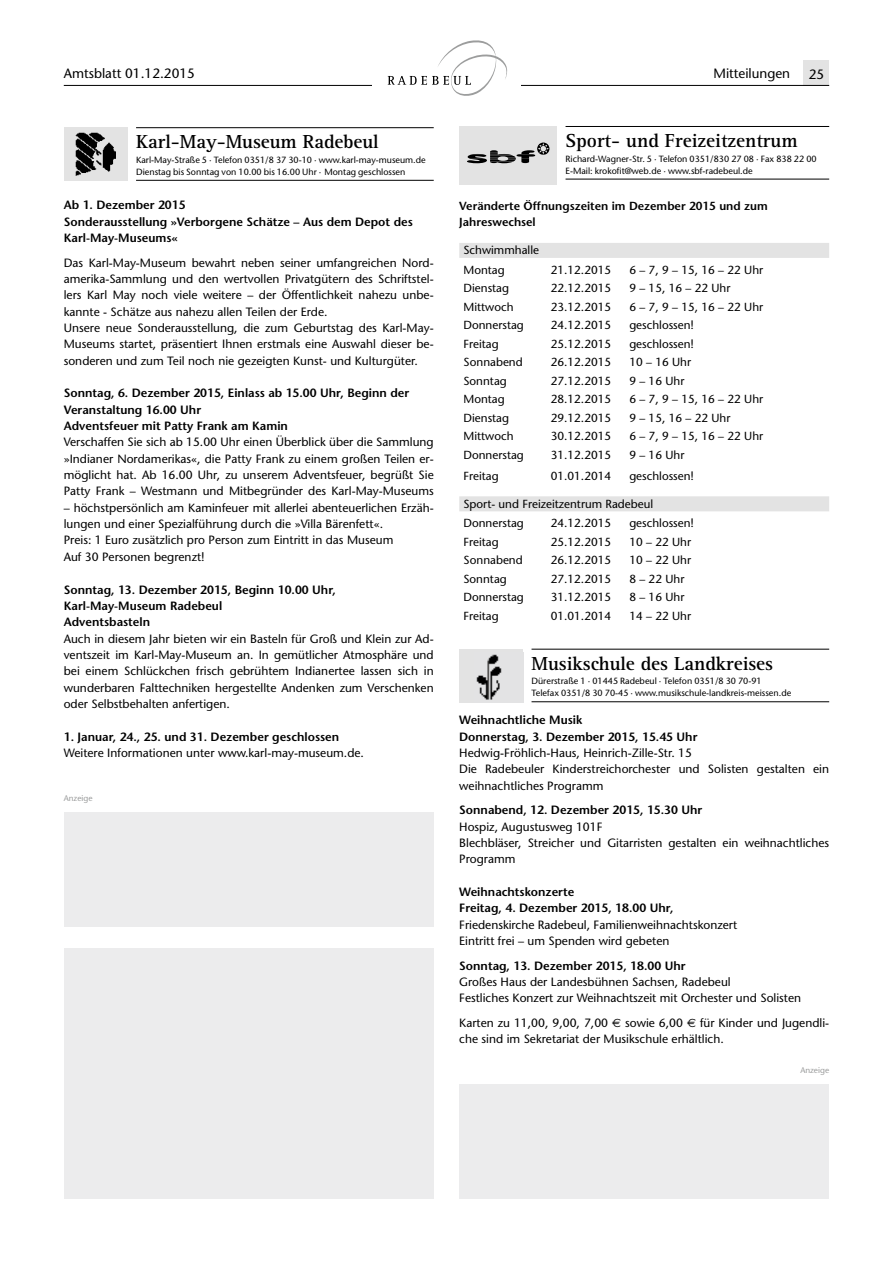
<style>
.page{position:relative;width:893px;height:1263px;background:#fff}
.page>*{position:absolute;margin:0;border:0;box-sizing:border-box;transform-origin:0 0}
.t1{font:700 19.5px "Rotis Serif";letter-spacing:-.005em;color:#000}
.t2{font:13.5px "Stone Sans";color:#000}
.t3{font:12px/16.4px "Stone Sans";color:#000}
.t4{font:600 12px/16.4px "Stone Sans";color:#000}
.t5{font:11.7px/19.5px "Stone Sans";color:#000}
.t6{font:600 11.7px/16.4px "Stone Sans";color:#000}
.t7{font:9px/12px "Stone Sans";color:#000}
.t8{font:8.25px "Stone Sans";color:#9c9d9d}
.s1{font-family:"Euro Sans"}
</style>
<div class="page">
<div style="left:804px;top:60px;width:25px;height:26px;background:#e3e3e3"></div>
<hr style="left:64px;top:85px;width:765px;height:1px;background:#000">
<div style="left:372px;top:36px;width:149px;height:64px;background:#fff"></div>
<svg style="left:388px;top:40px;width:119px;height:56px"></svg>
<div style="left:64px;top:948px;width:370px;height:250px;background:#ececed"></div>
<div style="left:64px;top:128px;width:64px;height:53px;background:#e3e3e3"></div>
<img style="left:76px;top:133px;width:40px;height:42px">
<hr style="left:136px;top:127px;width:298px;height:1px;background:#000">
<hr style="left:136px;top:180px;width:298px;height:1px;background:#000">
<hr style="left:566px;top:126px;width:263px;height:1px;background:#000">
<hr style="left:566px;top:179px;width:263px;height:1px;background:#000">
<div style="left:459px;top:243px;width:370px;height:15px;background:#e3e3e3"></div>
<div style="left:459px;top:496px;width:370px;height:15px;background:#e3e3e3"></div>
<div style="left:459px;top:126px;width:98px;height:58px;background:#e3e3e3"></div>
<svg style="left:467px;top:143px;width:82px;height:20px"></svg>
<div style="left:459px;top:649px;width:64px;height:53px;background:#e3e3e3"></div>
<img style="left:476px;top:654px;width:26px;height:46px">
<hr style="left:531px;top:649px;width:298px;height:1px;background:#000">
<hr style="left:531px;top:701px;width:298px;height:1px;background:#000">
<div style="left:459px;top:1084px;width:370px;height:114px;background:#ececed"></div>
<div style="left:64px;top:812px;width:370px;height:115px;background:#ececed"></div>
<p class="t2" style="left:64px;top:65px;width:133px">Amtsblatt 01.12.2015</p>
<p class="t2" style="left:713px;top:65px;width:78px">Mitteilungen</p>
<p class="t2" style="left:809px;top:66px;width:17px">25</p>
<h1 class="t1" style="left:136px;top:130px;width:244px">Karl-May-Museum Radebeul</h1>
<p class="t7" style="left:136px;top:154px;width:291px">Karl-May-Straße 5 · Telefon 0351/8 37 30-10 · www.karl-may-museum.de<br>Dienstag bis Sonntag von 10.00 bis 16.00 Uhr · Montag geschlossen</p>
<p class="t4" style="left:64px;top:197px;width:351px">Ab 1. Dezember 2015<br>Sonderausstellung »Verborgene Schätze – Aus dem Depot des<br>Karl-May-Museums«</p>
<p class="t3" style="left:64px;top:254px;width:371px">Das Karl-May-Museum bewahrt neben seiner umfangreichen Nord&shy;amerika-Sammlung und den wertvollen Privatgütern des Schriftstel&shy;lers Karl May noch viele weitere – der Öffentlichkeit nahezu unbe&shy;kannte - Schätze aus nahezu allen Teilen der Erde.<br>Unsere neue Sonderausstellung, die zum Geburtstag des Karl-May-Museums startet, präsentiert Ihnen erstmals eine Auswahl dieser be&shy;sonderen und zum Teil noch nie gezeigten Kunst- und Kulturgüter.</p>
<p class="t4" style="left:64px;top:385px;width:347px">Sonntag, 6. Dezember 2015, Einlass ab 15.00 Uhr, Beginn der<br>Veranstaltung 16.00 Uhr<br>Adventsfeuer mit Patty Frank am Kamin</p>
<p class="t3" style="left:64px;top:434px;width:371px;text-align:justify">Verschaffen Sie sich ab 15.00 Uhr einen Überblick über die Sammlung »Indianer Nordamerikas«, die Patty Frank zu einem großen Teilen er&shy;möglicht hat. Ab 16.00 Uhr, zu unserem Adventsfeuer, begrüßt Sie Patty Frank – Westmann und Mitbegründer des Karl-May-Museums</p>
<p class="t3" style="left:64px;top:499px;width:371px">– höchstpersönlich am Kaminfeuer mit allerlei abenteuerlichen Erzäh&shy;lungen und einer Spezialführung durch die »Villa Bärenfett«.<br>Preis: 1 Euro zusätzlich pro Person zum Eintritt in das Museum<br>Auf 30 Personen begrenzt!</p>
<p class="t4" style="left:64px;top:581px;width:274px">Sonntag, 13. Dezember 2015, Beginn 10.00 Uhr,<br>Karl-May-Museum Radebeul<br>Adventsbasteln</p>
<p class="t3" style="left:64px;top:630px;width:371px;text-align:justify">Auch in diesem Jahr bieten wir ein Basteln für Groß und Klein zur Ad&shy;ventszeit im Karl-May-Museum an. In gemütlicher Atmosphäre und bei einem Schlückchen frisch gebrühtem Indianertee lassen sich in wunderbaren Falttechniken hergestellte Andenken zum Verschenken oder Selbstbehalten anfertigen.</p>
<p class="t4" style="left:64px;top:728px;width:277px">1. Januar, 24., 25. und 31. Dezember geschlossen</p>
<p class="t3" style="left:64px;top:745px;width:302px">Weitere Informationen unter www.karl-may-museum.de.</p>
<p class="t8" style="left:64px;top:794px;width:30px">Anzeige</p>
<h1 class="t1" style="left:566px;top:129px;width:234px">Sport- und Freizeitzentrum</h1>
<p class="t7" style="left:566px;top:152px;width:253px">Richard-Wagner-Str. 5 · Telefon 0351/830 27 08 · Fax 838 22 00<br>E-Mail: krokofit@web.de · www.sbf-radebeul.de</p>
<p class="t6" style="left:459px;top:198px;width:310px">Veränderte Öffnungszeiten im Dezember 2015 und zum<br>Jahreswechsel</p>
<p class="t5" style="left:463px;top:241px;width:77px">Schwimmhalle<br>Montag</p>
<p class="t5" style="left:551px;top:260px;width:62px">21.12.2015</p>
<p class="t5" style="left:629px;top:260px;width:135px">6 – 7, 9 – 15, 16 – 22 Uhr</p>
<p class="t5" style="left:463px;top:279px;width:47px">Dienstag</p>
<p class="t5" style="left:551px;top:279px;width:62px">22.12.2015</p>
<p class="t5" style="left:629px;top:279px;width:103px">9 – 15, 16 – 22 Uhr</p>
<p class="t5" style="left:463px;top:297px;width:52px">Mittwoch</p>
<p class="t5" style="left:551px;top:297px;width:62px">23.12.2015</p>
<p class="t5" style="left:629px;top:297px;width:135px">6 – 7, 9 – 15, 16 – 22 Uhr</p>
<p class="t5" style="left:463px;top:316px;width:62px">Donnerstag</p>
<p class="t5" style="left:551px;top:316px;width:62px">24.12.2015</p>
<p class="t5" style="left:629px;top:316px;width:66px">geschlossen!</p>
<p class="t5" style="left:463px;top:334px;width:37px">Freitag</p>
<p class="t5" style="left:551px;top:334px;width:62px">25.12.2015</p>
<p class="t5" style="left:629px;top:334px;width:66px">geschlossen!</p>
<p class="t5" style="left:463px;top:352px;width:61px">Sonnabend</p>
<p class="t5" style="left:551px;top:352px;width:62px">26.12.2015</p>
<p class="t5" style="left:629px;top:352px;width:63px">10 – 16 Uhr</p>
<p class="t5" style="left:463px;top:371px;width:45px">Sonntag</p>
<p class="t5" style="left:551px;top:371px;width:62px">27.12.2015</p>
<p class="t5" style="left:629px;top:371px;width:57px">9 – 16 Uhr</p>
<p class="t5" style="left:463px;top:389px;width:43px">Montag</p>
<p class="t5" style="left:551px;top:389px;width:62px">28.12.2015</p>
<p class="t5" style="left:629px;top:389px;width:135px">6 – 7, 9 – 15, 16 – 22 Uhr</p>
<p class="t5" style="left:463px;top:408px;width:47px">Dienstag</p>
<p class="t5" style="left:551px;top:408px;width:62px">29.12.2015</p>
<p class="t5" style="left:629px;top:408px;width:103px">9 – 15, 16 – 22 Uhr</p>
<p class="t5" style="left:463px;top:426px;width:52px">Mittwoch</p>
<p class="t5" style="left:551px;top:426px;width:62px">30.12.2015</p>
<p class="t5" style="left:629px;top:426px;width:135px">6 – 7, 9 – 15, 16 – 22 Uhr</p>
<p class="t5" style="left:463px;top:445px;width:62px">Donnerstag</p>
<p class="t5" style="left:551px;top:445px;width:62px">31.12.2015</p>
<p class="t5" style="left:629px;top:445px;width:57px">9 – 16 Uhr</p>
<p class="t5" style="left:463px;top:466px;width:37px">Freitag</p>
<p class="t5" style="left:551px;top:466px;width:62px">01.01.2014</p>
<p class="t5" style="left:629px;top:466px;width:66px">geschlossen!</p>
<p class="t5" style="left:463px;top:494px;width:191px">Sport- und Freizeitzentrum Radebeul<br>Donnerstag</p>
<p class="t5" style="left:551px;top:513px;width:62px">24.12.2015</p>
<p class="t5" style="left:629px;top:513px;width:66px">geschlossen!</p>
<p class="t5" style="left:463px;top:532px;width:37px">Freitag</p>
<p class="t5" style="left:551px;top:532px;width:62px">25.12.2015</p>
<p class="t5" style="left:629px;top:532px;width:63px">10 – 22 Uhr</p>
<p class="t5" style="left:463px;top:550px;width:61px">Sonnabend</p>
<p class="t5" style="left:551px;top:550px;width:62px">26.12.2015</p>
<p class="t5" style="left:629px;top:550px;width:63px">10 – 22 Uhr</p>
<p class="t5" style="left:463px;top:569px;width:45px">Sonntag</p>
<p class="t5" style="left:551px;top:569px;width:62px">27.12.2015</p>
<p class="t5" style="left:629px;top:569px;width:57px">8 – 22 Uhr</p>
<p class="t5" style="left:463px;top:587px;width:62px">Donnerstag</p>
<p class="t5" style="left:551px;top:587px;width:62px">31.12.2015</p>
<p class="t5" style="left:629px;top:587px;width:57px">8 – 16 Uhr</p>
<p class="t5" style="left:463px;top:606px;width:37px">Freitag</p>
<p class="t5" style="left:551px;top:606px;width:62px">01.01.2014</p>
<p class="t5" style="left:629px;top:606px;width:63px">14 – 22 Uhr</p>
<h1 class="t1" style="left:531px;top:652px;width:243px">Musikschule des Landkreises</h1>
<p class="t7" style="left:531px;top:675px;width:261px">Dürerstraße 1 · 01445 Radebeul · Telefon 0351/8 30 70-91<br>Telefax 0351/8 30 70-45 · www.musikschule-landkreis-meissen.de</p>
<p class="t4" style="left:459px;top:712px;width:240px">Weihnachtliche Musik<br>Donnerstag, 3. Dezember 2015, 15.45 Uhr</p>
<p class="t3" style="left:459px;top:745px;width:371px">Hedwig-Fröhlich-Haus, Heinrich-Zille-Str. 15<br>Die Radebeuler Kinderstreichorchester und Solisten gestalten ein weihnachtliches Programm</p>
<p class="t4" style="left:459px;top:802px;width:245px">Sonnabend, 12. Dezember 2015, 15.30 Uhr</p>
<p class="t3" style="left:459px;top:818px;width:371px">Hospiz, Augustusweg 101F<br>Blechbläser, Streicher und Gitarristen gestalten ein weihnachtliches<br>Programm</p>
<p class="t4" style="left:459px;top:884px;width:216px">Weihnachtskonzerte<br>Freitag, 4. Dezember 2015, 18.00 Uhr,</p>
<p class="t3" style="left:459px;top:916px;width:279px">Friedenskirche Radebeul, Familienweihnachtskonzert<br>Eintritt frei – um Spenden wird gebeten</p>
<p class="t4" style="left:459px;top:957px;width:228px">Sonntag, 13. Dezember 2015, 18.00 Uhr</p>
<p class="t3" style="left:459px;top:974px;width:343px">Großes Haus der Landesbühnen Sachsen, Radebeul<br>Festliches Konzert zur Weihnachtszeit mit Orchester und Solisten</p>
<p class="t3" style="left:459px;top:1014px;width:371px">Karten zu 11,00, 9,00, 7,00 <span class="s1">€</span> sowie 6,00 <span class="s1">€</span> für Kinder und Jugendli&shy;che sind im Sekretariat der Musikschule erhältlich.</p>
<p class="t8" style="left:800px;top:1065px;width:30px">Anzeige</p>
</div>
